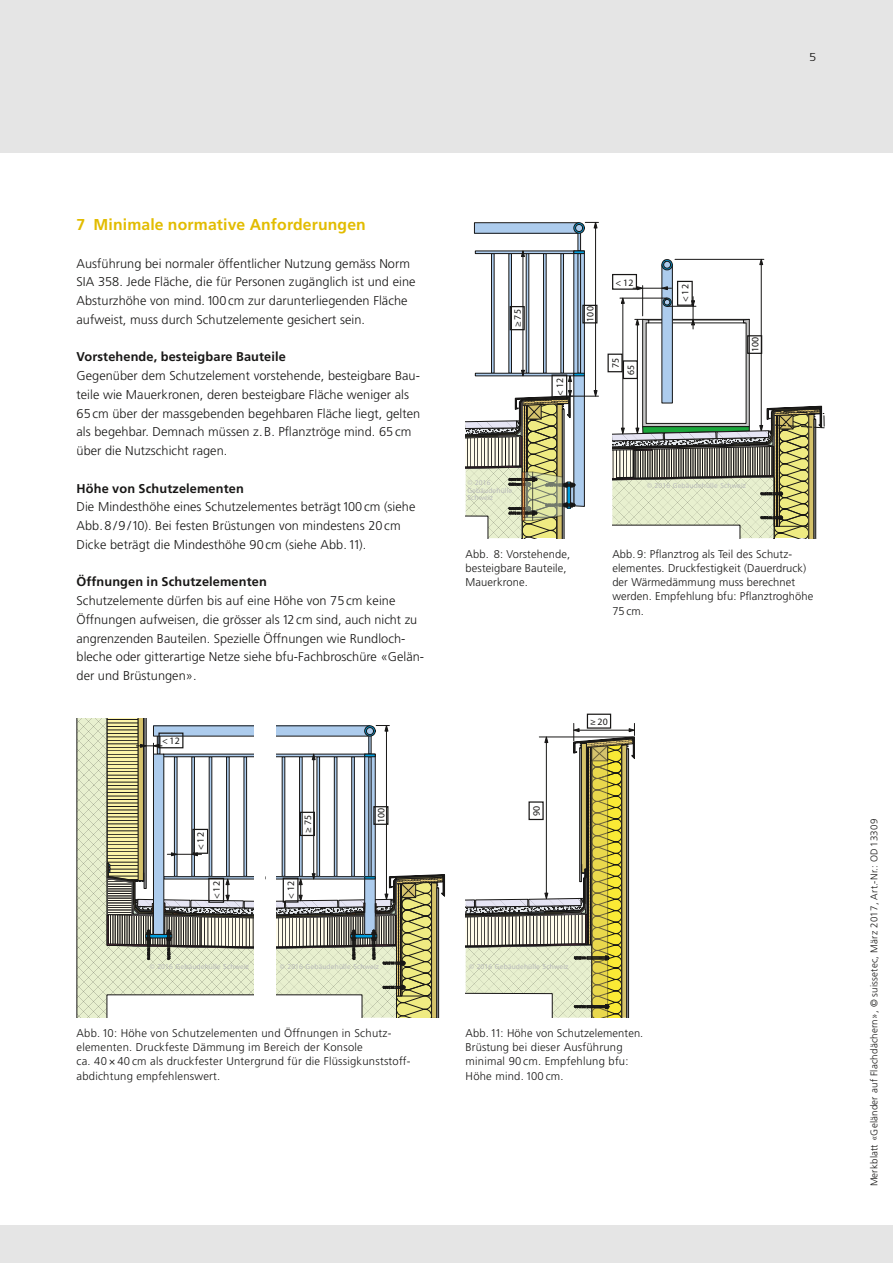
<style>
.page{position:relative;width:893px;height:1263px;background:#e5e5e5}
.page>*{position:absolute;margin:0;border:0;box-sizing:border-box;transform-origin:0 0}
.t1{font:700 15.75px "Frutiger LT Std";letter-spacing:.01em;color:#e2bc00}
.t2{font:300 12.75px/18.8px "Frutiger LT Std";letter-spacing:.005em;color:#181716}
.t3{font:700 12.75px "Frutiger LT Std";letter-spacing:.01em;color:#181716}
.t4{font:300 11.55px "Frutiger LT Std";color:#181716;scale:1.14 1}
.t5{font:300 11.25px/14.2px "Frutiger LT Std";letter-spacing:.02em;color:#181716}
.t6{font:300 9.75px "Frutiger LT Std";letter-spacing:.02em;color:#181716}
.t7{font:9.75px/15.3px "Myriad Pro";letter-spacing:.025em;color:#181716}
.t8{font:7.35px/7.4px "Myriad Pro";letter-spacing:.02em;color:#b9baba}
</style>
<div class="page">
<div style="left:0;top:153px;width:893px;height:1072px;background:#fff"></div>
<div style="left:662px;top:265px;width:10px;height:138px;background:#adcced"></div>
<svg style="left:662px;top:259px;width:10px;height:11px"></svg>
<hr style="left:675px;top:259px;width:89px;height:1px;background:#181716">
<hr style="left:761px;top:265px;width:1px;height:160px;background:#181716">
<svg style="left:760px;top:259px;width:3px;height:6px"></svg>
<hr style="left:642px;top:286px;width:1px;height:30px;background:#181716">
<svg style="left:633px;top:286px;width:38px;height:4px"></svg>
<svg style="left:612px;top:297px;width:213px;height:241px"></svg>
<div style="left:747px;top:335px;width:15px;height:19px;border:1px solid #181716"></div>
<div style="left:612px;top:274px;width:25px;height:16px;border:1px solid #181716"></div>
<div style="left:677px;top:281px;width:16px;height:25px;border:1px solid #181716"></div>
<div style="left:607px;top:354px;width:16px;height:18px;border:1px solid #181716"></div>
<div style="left:623px;top:360px;width:15px;height:19px;border:1px solid #181716"></div>
<div style="left:474px;top:223px;width:105px;height:10px;background:#adcced"></div>
<div style="left:578px;top:232px;width:3px;height:19px;border:1px solid #181716"></div>
<svg style="left:574px;top:223px;width:10px;height:10px"></svg>
<div style="left:575px;top:224px;width:8px;height:8px;background:#adcced;border:1px solid #181716;border-radius:50%"></div>
<hr style="left:595px;top:228px;width:1px;height:163px;background:#181716">
<svg style="left:585px;top:222px;width:13px;height:6px"></svg>
<svg style="left:466px;top:250px;width:132px;height:288px"></svg>
<div style="left:582px;top:305px;width:15px;height:18px;border:1px solid #181716"></div>
<div style="left:551px;top:374px;width:16px;height:25px;border:1px solid #181716"></div>
<div style="left:510px;top:306px;width:15px;height:24px;border:1px solid #181716"></div>
<svg style="left:77px;top:718px;width:30px;height:300px"></svg>
<svg style="left:107px;top:718px;width:338px;height:300px"></svg>
<div style="left:267px;top:718px;width:9px;height:300px;background:#fff"></div>
<div style="left:373px;top:806px;width:15px;height:19px;border:1px solid #181716"></div>
<div style="left:283px;top:877px;width:15px;height:26px;border:1px solid #181716"></div>
<div style="left:300px;top:812px;width:15px;height:24px;border:1px solid #181716"></div>
<div style="left:587px;top:714px;width:24px;height:15px;border:1px solid #181716"></div>
<svg style="left:466px;top:723px;width:169px;height:295px"></svg>
<p class="t4" style="left:809px;top:51px;width:8px">5</p>
<p class="t1" style="left:77px;top:215px;width:291px">7 Minimale normative Anforderungen</p>
<p class="t2" style="left:77px;top:254px;width:340px">Ausführung bei normaler öffentlicher Nutzung gemäss Norm SIA 358. Jede Fläche, die für Personen zugänglich ist und eine Absturzhöhe von mind. 100cm zur darunterliegenden Fläche aufweist, muss durch Schutzelemente gesichert sein.</p>
<p class="t3" style="left:77px;top:349px;width:211px">Vorstehende, besteigbare Bauteile</p>
<p class="t2" style="left:77px;top:366px;width:345px">Gegenüber dem Schutzelement vorstehende, besteigbare Bau&shy;teile wie Mauerkronen, deren besteigbare Fläche weniger als 65cm über der massgebenden begehbaren Fläche liegt, gelten als begehbar. Demnach müssen z.B. Pflanztröge mind. 65cm über die Nutzschicht ragen.</p>
<p class="t3" style="left:77px;top:481px;width:169px">Höhe von Schutzelementen</p>
<p class="t2" style="left:77px;top:498px;width:340px">Die Mindesthöhe eines Schutzelementes beträgt 100cm (siehe<br>Abb.8/9/10). Bei festen Brüstungen von mindestens 20cm<br>Dicke beträgt die Mindesthöhe 90cm (siehe Abb.11).</p>
<p class="t3" style="left:77px;top:574px;width:192px">Öffnungen in Schutzelementen</p>
<p class="t2" style="left:77px;top:592px;width:349px">Schutzelemente dürfen bis auf eine Höhe von 75cm keine Öffnungen aufweisen, die grösser als 12cm sind, auch nicht zu angrenzenden Bauteilen. Spezielle Öffnungen wie Rundloch&shy;bleche oder gitterartige Netze siehe bfu-Fachbroschüre «Gelän&shy;der und Brüstungen».</p>
<p class="t7" style="left:162px;top:733px;width:19px">&lt;12</p>
<p class="t7" style="left:193px;top:850px;width:19px;rotate:-90deg">&lt;12</p>
<p class="t7" style="left:209px;top:899px;width:19px;rotate:-90deg">&lt;12</p>
<p class="t8" style="left:150px;top:962px;width:101px">© 2016 Gebäudehülle Schweiz</p>
<p class="t7" style="left:300px;top:833px;width:19px;rotate:-90deg">≥75</p>
<p class="t7" style="left:283px;top:899px;width:19px;rotate:-90deg">&lt;12</p>
<p class="t7" style="left:373px;top:823px;width:17px;rotate:-90deg">100</p>
<p class="t8" style="left:280px;top:962px;width:101px">© 2016 Gebäudehülle Schweiz</p>
<p class="t7" style="left:510px;top:327px;width:19px;rotate:-90deg">≥75</p>
<p class="t7" style="left:552px;top:396px;width:19px;rotate:-90deg">&lt;12</p>
<p class="t7" style="left:582px;top:322px;width:17px;rotate:-90deg">100</p>
<p class="t7" style="left:616px;top:274px;width:19px">&lt;12</p>
<p class="t7" style="left:608px;top:375px;width:19px;text-indent:7px;rotate:-90deg">75<br>65</p>
<p class="t7" style="left:677px;top:302px;width:19px;rotate:-90deg">&lt;12</p>
<p class="t7" style="left:747px;top:352px;width:17px;rotate:-90deg">100</p>
<p class="t8" style="left:467px;top:479px;width:46px">© 2016<br>Gebäudehülle<br>Schweiz</p>
<p class="t5" style="left:466px;top:547px;width:106px">Abb. 8: Vorstehende, besteigbare Bauteile,<br>Mauerkrone.</p>
<p class="t8" style="left:647px;top:482px;width:101px">© 2016 Gebäudehülle Schweiz</p>
<p class="t5" style="left:612px;top:547px;width:203px">Abb. 9: Pflanztrog als Teil des Schutz&shy;elementes. Druckfestigkeit (Dauerdruck) der Wärmedämmung muss berechnet werden. Empfehlung bfu: Pflanztroghöhe<br>75 cm.</p>
<p class="t7" style="left:529px;top:816px;width:12px;rotate:-90deg">90</p>
<p class="t7" style="left:590px;top:714px;width:19px">≥20</p>
<p class="t8" style="left:469px;top:962px;width:101px">© 2016 Gebäudehülle Schweiz</p>
<p class="t5" style="left:77px;top:1026px;width:335px">Abb. 10: Höhe von Schutzelementen und Öffnungen in Schutz&shy;elementen. Druckfeste Dämmung im Bereich der Konsole<br>ca. 40 × 40 cm als druckfester Untergrund für die Flüssigkunststoff&shy;abdichtung empfehlenswert.</p>
<p class="t5" style="left:466px;top:1026px;width:179px">Abb. 11: Höhe von Schutzelementen.<br>Brüstung bei dieser Ausführung minimal 90 cm. Empfehlung bfu:<br>Höhe mind. 100 cm.</p>
<p class="t6" style="left:869px;top:1186px;width:369px;rotate:-90deg">Merkblatt «Geländer auf Flachdächern», © suissetec, März 2017, Art.-Nr.: OD13309</p>
</div>
